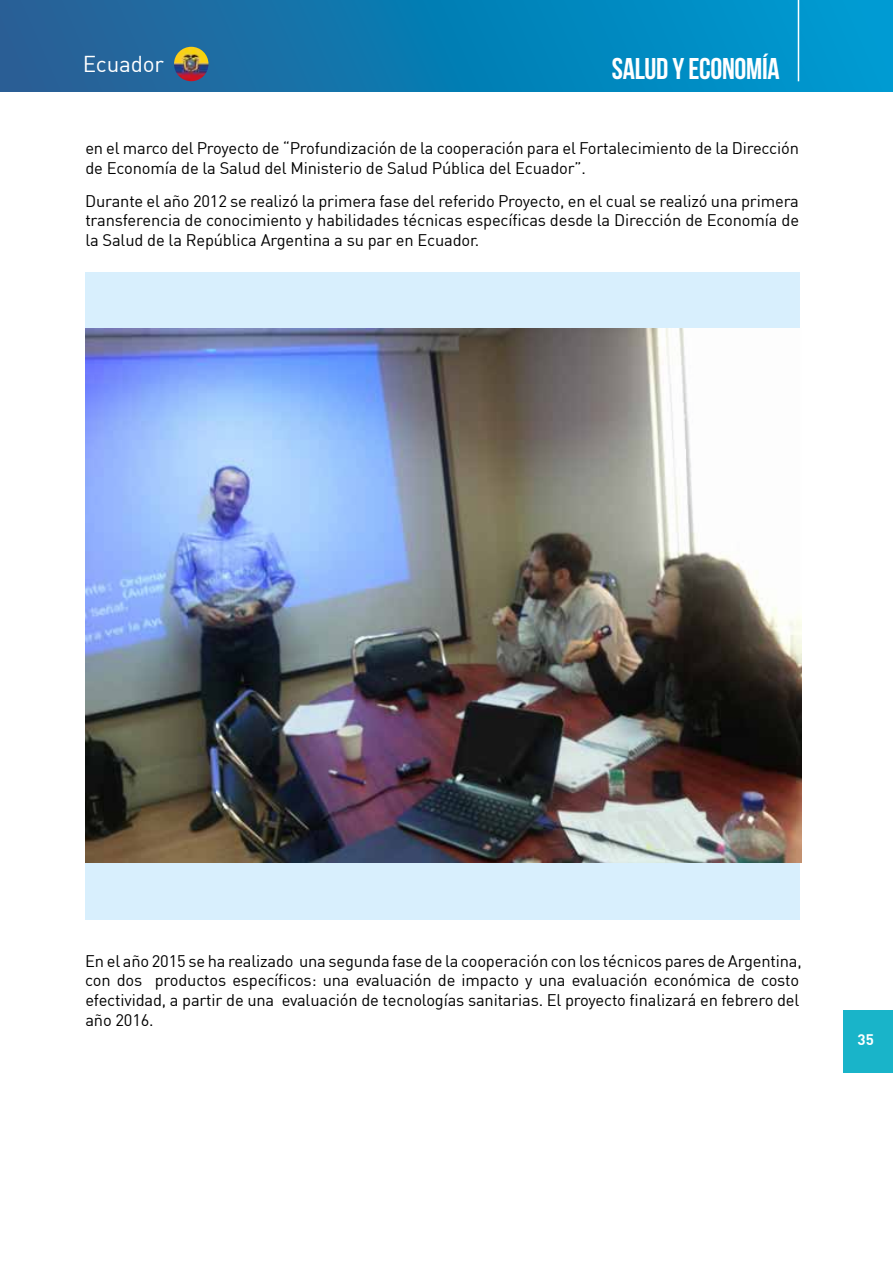
<style>
.page{position:relative;width:893px;height:1263px;background:#fff}
.page>*{position:absolute;margin:0;border:0;box-sizing:border-box;transform-origin:0 0}
.t1{font:30px "Bebas Neue";letter-spacing:-.01em;color:#fff}
.t2{font:22.5px "DIN";letter-spacing:-.01em;color:#fff}
.t3{font:16.5px/19.8px "DIN";letter-spacing:-.01em;color:#000}
.t4{font:700 15px "DIN";color:#fff}
</style>
<div class="page">
<div style="left:0;top:0;width:893px;height:91px;background:linear-gradient(to right,#265e94,#009cd3)"></div>
<hr style="left:798px;top:0;width:1px;height:81px;background:#fff">
<div style="left:85px;top:272px;width:714px;height:647px;background:#d8effd"></div>
<img style="left:85px;top:329px;width:717px;height:534px">
<img style="left:174px;top:47px;width:34px;height:34px;border-radius:17px">
<div style="left:844px;top:1010px;width:49px;height:62px;background:#19b4c9"></div>
<h2 class="t2" style="left:83px;top:50px;width:83px">Ecuador</h2>
<h1 class="t1" style="left:612px;top:52px;width:169px">SALUD Y ECONOMÍA</h1>
<p class="t3" style="left:85px;top:138px;width:715px">en el marco del Proyecto de “Profundización de la cooperación para el Fortalecimiento de la Dirección de Economía de la Salud del Ministerio de Salud Pública del Ecuador”.</p>
<p class="t3" style="left:85px;top:190px;width:715px;text-align:justify">Durante el año 2012 se realizó la primera fase del referido Proyecto, en el cual se realizó una primera transferencia de conocimiento y habilidades técnicas específicas desde la Dirección de Economía de la Salud de la República Argentina a su par en Ecuador.</p>
<p class="t3" style="left:85px;top:950px;width:718px">En el año 2015 se ha realizado una segunda fase de la cooperación con los técnicos pares de Argentina, con dos productos específicos: una evaluación de impacto y una evaluación económica de costo efectividad, a partir de una evaluación de tecnologías sanitarias. El proyecto finalizará en febrero del año 2016.</p>
<p class="t4" style="left:857px;top:1030px;width:18px">35</p>
</div>
